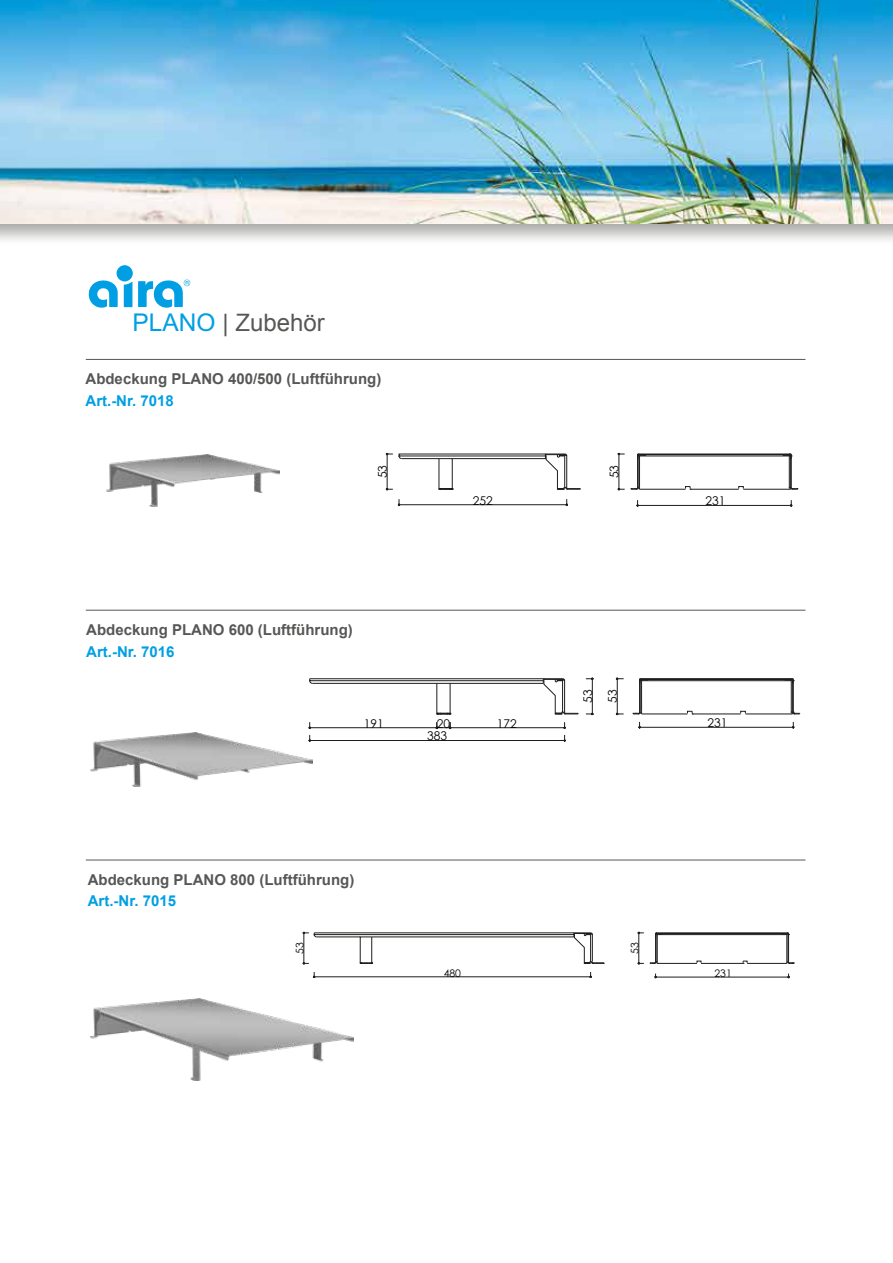
<style>
.page{position:relative;width:893px;height:1263px;background:#fff}
.page>*{position:absolute;margin:0;border:0;box-sizing:border-box;transform-origin:0 0}
.t1{font:24px "Arial";color:#575756}
.t2{font:700 15px "Arial";color:#575756}
.t3{font:700 15px "Arial";color:#009fe3}
.t4{font:12px "Century Gothic";color:#000}
.t5{font:10.35px "Century Gothic";color:#000}
.s1{font-size:24.45px;color:#009fe3}
</style>
<div class="page">
<div style="left:0;top:0;width:893px;height:247px;background:#1d1d1b;opacity:.22"></div>
<svg style="left:89px;top:280px;width:29px;height:28px"></svg>
<div style="left:116px;top:265px;width:17px;height:16px;background:#009fe4;border-radius:50%"></div>
<svg style="left:124px;top:282px;width:8px;height:25px"></svg>
<svg style="left:138px;top:280px;width:52px;height:28px"></svg>
<img style="left:106px;top:454px;width:174px;height:53px">
<svg style="left:385px;top:452px;width:414px;height:55px"></svg>
<hr style="left:86px;top:359px;width:719px;height:1px;background:#575756">
<img style="left:91px;top:733px;width:221px;height:54px">
<svg style="left:303px;top:677px;width:498px;height:84px"></svg>
<hr style="left:86px;top:610px;width:719px;height:1px;background:#575756">
<img style="left:91px;top:998px;width:262px;height:82px">
<svg style="left:294px;top:931px;width:501px;height:79px"></svg>
<hr style="left:86px;top:860px;width:719px;height:1px;background:#575756">
<h1 class="t1" style="left:132px;top:306px;width:194px"><span class="s1">PLANO</span> | Zubehör</h1>
<p class="t2" style="left:85px;top:369px;width:297px">Abdeckung PLANO 400/500 (Luftführung)</p>
<p class="t3" style="left:85px;top:390px;width:90px">Art.-Nr. 7018</p>
<p class="t4" style="left:374px;top:478px;width:15px;rotate:-90deg">53</p>
<p class="t4" style="left:473px;top:492px;width:22px">252</p>
<p class="t4" style="left:606px;top:478px;width:15px;rotate:-90deg">53</p>
<p class="t4" style="left:706px;top:492px;width:22px">231</p>
<p class="t2" style="left:86px;top:620px;width:268px">Abdeckung PLANO 600 (Luftführung)</p>
<p class="t3" style="left:86px;top:641px;width:90px">Art.-Nr. 7016</p>
<p class="t4" style="left:364px;top:715px;width:22px">191</p>
<p class="t4" style="left:579px;top:703px;width:15px;rotate:-90deg">53</p>
<p class="t4" style="left:604px;top:703px;width:15px;rotate:-90deg">53</p>
<p class="t4" style="left:437px;top:715px;width:15px">20</p>
<p class="t4" style="left:497px;top:715px;width:22px">172</p>
<p class="t4" style="left:708px;top:714px;width:22px">231</p>
<p class="t4" style="left:427px;top:727px;width:22px">383</p>
<p class="t2" style="left:88px;top:870px;width:268px">Abdeckung PLANO 800 (Luftführung)</p>
<p class="t3" style="left:88px;top:891px;width:90px">Art.-Nr. 7015</p>
<p class="t5" style="left:293px;top:954px;width:13px;rotate:-90deg">53</p>
<p class="t5" style="left:444px;top:965px;width:19px">480</p>
<p class="t5" style="left:628px;top:954px;width:13px;rotate:-90deg">53</p>
<p class="t5" style="left:714px;top:966px;width:19px">231</p>
</div>
